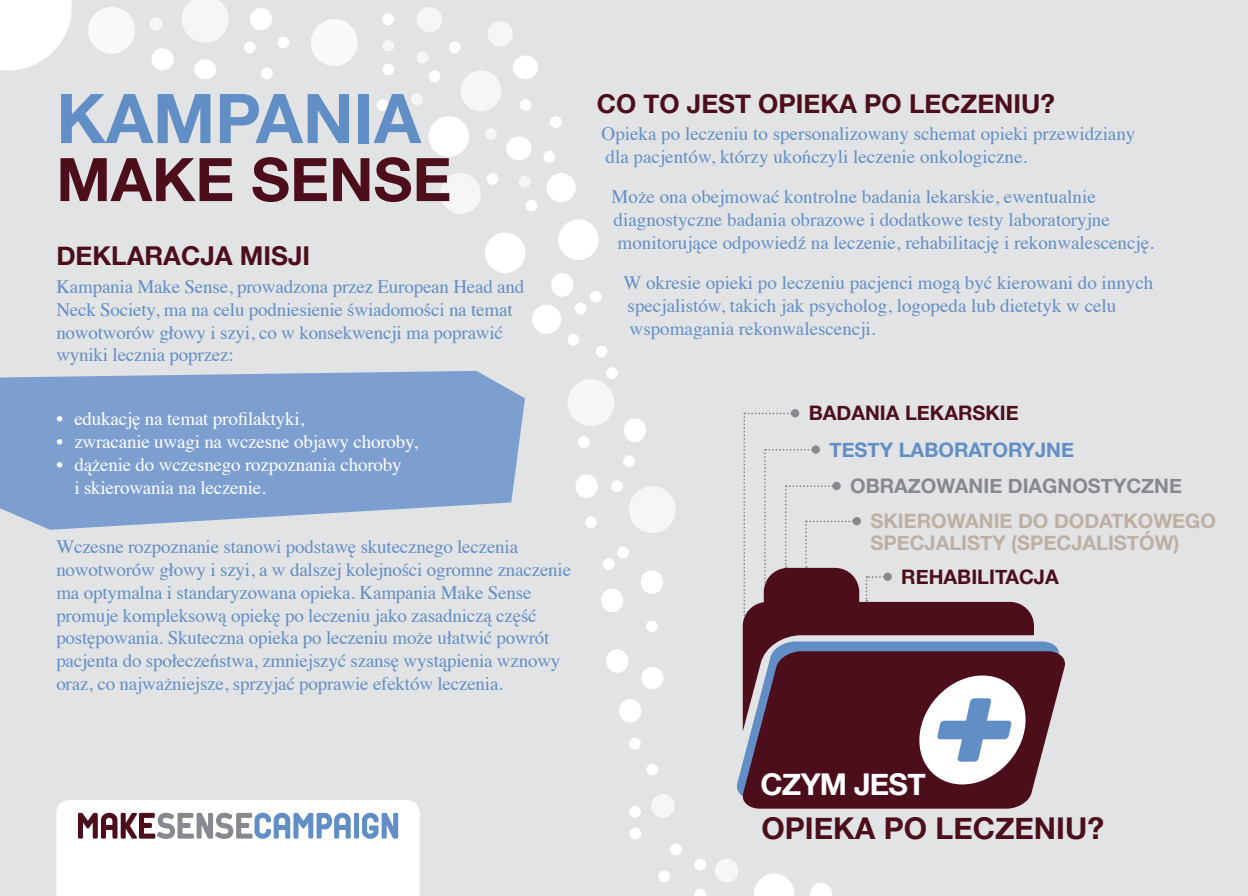
<style>
.page{position:relative;width:1248px;height:896px;background:#fff}
.page>*{position:absolute;margin:0;border:0;box-sizing:border-box;transform-origin:0 0}
.t1{font:700 68.6px "Helvetica Neue";color:#628ec6}
.t2{font:700 60px "Helvetica Neue";color:#4d0e1c}
.t3{font:700 30px "Helvetica Neue";color:#4d0e1c}
.t4{font:700 30px "Helvetica Neue";letter-spacing:-.025em;color:#fff}
.t5{font:700 26px "Helvetica Neue";color:#4d0e1c}
.t6{font:700 20px/22px "Helvetica Neue";color:#beafa3}
.t7{font:700 20px "Helvetica Neue";color:#4d0e1c}
.t8{font:700 20px "Helvetica Neue";color:#868a8e}
.t9{font:700 20px "Helvetica Neue";color:#628ec6}
.t10{font:19px/22.8px "Times";letter-spacing:-.01em;color:#628ec6}
.t11{font:19px/23px "Times";letter-spacing:-.01em;color:#fff}
</style>
<div class="page">
<div style="left:0;top:0;width:1247px;height:896px;background:#e2e3e4"></div>
<svg style="left:0;top:0;width:72px;height:70px"></svg>
<div style="left:460px;top:70px;width:41px;height:41px;background:#f6f6f6;border-radius:50%"></div>
<div style="left:440px;top:173px;width:41px;height:41px;background:#f6f6f6;border-radius:50%"></div>
<div style="left:558px;top:219px;width:40px;height:41px;background:#fff;border-radius:50%"></div>
<div style="left:485px;top:232px;width:40px;height:41px;background:#fff;border-radius:50%"></div>
<div style="left:506px;top:136px;width:25px;height:24px;background:#fff;border-radius:50%"></div>
<div style="left:513px;top:56px;width:25px;height:23px;background:#fff;border-radius:50%"></div>
<div style="left:428px;top:116px;width:41px;height:41px;background:#fff;border-radius:50%"></div>
<div style="left:601px;top:588px;width:22px;height:24px;background:#fff;border-radius:50%"></div>
<div style="left:551px;top:273px;width:22px;height:24px;background:#fff;border-radius:50%"></div>
<div style="left:575px;top:474px;width:22px;height:24px;background:#fff;border-radius:50%"></div>
<div style="left:623px;top:418px;width:23px;height:24px;background:#fff;border-radius:50%"></div>
<div style="left:640px;top:570px;width:23px;height:24px;background:#fff;border-radius:50%"></div>
<div style="left:619px;top:699px;width:22px;height:24px;background:#fff;border-radius:50%"></div>
<div style="left:606px;top:649px;width:22px;height:24px;background:#fff;border-radius:50%"></div>
<svg style="left:810px;top:883px;width:22px;height:13px"></svg>
<div style="left:641px;top:667px;width:22px;height:22px;background:#fff;border-radius:50%"></div>
<div style="left:250px;top:8px;width:22px;height:22px;background:#fff;border-radius:50%"></div>
<div style="left:151px;top:48px;width:23px;height:22px;background:#fff;border-radius:50%"></div>
<div style="left:194px;top:59px;width:22px;height:20px;background:#fff;border-radius:50%"></div>
<svg style="left:182px;top:0;width:47px;height:43px"></svg>
<div style="left:629px;top:486px;width:46px;height:47px;background:#f6f6f6;border-radius:50%"></div>
<div style="left:88px;top:7px;width:47px;height:47px;background:#fff;border-radius:50%"></div>
<div style="left:567px;top:379px;width:47px;height:47px;background:#f6f6f6;border-radius:50%"></div>
<div style="left:311px;top:19px;width:46px;height:47px;background:#fff;border-radius:50%"></div>
<div style="left:149px;top:17px;width:14px;height:13px;background:#f6f6f6;border-radius:50%"></div>
<div style="left:244px;top:41px;width:12px;height:12px;background:#fff;border-radius:50%"></div>
<div style="left:261px;top:67px;width:12px;height:12px;background:#fff;border-radius:50%"></div>
<div style="left:277px;top:37px;width:12px;height:12px;background:#fff;border-radius:50%"></div>
<div style="left:376px;top:99px;width:12px;height:12px;background:#fff;border-radius:50%"></div>
<div style="left:382px;top:63px;width:12px;height:12px;background:#fff;border-radius:50%"></div>
<div style="left:382px;top:13px;width:12px;height:12px;background:#fff;border-radius:50%"></div>
<div style="left:449px;top:41px;width:11px;height:12px;background:#fff;border-radius:50%"></div>
<div style="left:428px;top:70px;width:12px;height:12px;background:#fff;border-radius:50%"></div>
<div style="left:417px;top:52px;width:11px;height:11px;background:#f6f6f6;border-radius:50%"></div>
<div style="left:411px;top:93px;width:11px;height:12px;background:#f6f6f6;border-radius:50%"></div>
<div style="left:382px;top:40px;width:12px;height:12px;background:#f6f6f6;border-radius:50%"></div>
<div style="left:518px;top:176px;width:12px;height:12px;background:#f6f6f6;border-radius:50%"></div>
<div style="left:550px;top:116px;width:12px;height:12px;background:#f5f6f6;border-radius:50%"></div>
<div style="left:549px;top:116px;width:12px;height:12px;background:#fff;border-radius:50%"></div>
<div style="left:485px;top:128px;width:11px;height:12px;background:#f6f6f6;border-radius:50%"></div>
<div style="left:487px;top:21px;width:26px;height:26px;background:#f6f6f6;border-radius:50%"></div>
<div style="left:417px;top:7px;width:25px;height:25px;background:#f6f6f6;border-radius:50%"></div>
<div style="left:519px;top:99px;width:12px;height:12px;background:#fff;border-radius:50%"></div>
<div style="left:486px;top:173px;width:12px;height:12px;background:#fff;border-radius:50%"></div>
<div style="left:543px;top:151px;width:12px;height:12px;background:#fff;border-radius:50%"></div>
<div style="left:546px;top:173px;width:29px;height:29px;background:#fff;border-radius:50%"></div>
<div style="left:532px;top:305px;width:29px;height:29px;background:#fff;border-radius:50%"></div>
<div style="left:525px;top:200px;width:12px;height:11px;background:#fff;border-radius:50%"></div>
<div style="left:589px;top:291px;width:12px;height:12px;background:#fff;border-radius:50%"></div>
<div style="left:574px;top:303px;width:12px;height:11px;background:#fff;border-radius:50%"></div>
<div style="left:567px;top:334px;width:12px;height:12px;background:#fff;border-radius:50%"></div>
<div style="left:606px;top:367px;width:12px;height:12px;background:#fff;border-radius:50%"></div>
<div style="left:595px;top:346px;width:12px;height:11px;background:#fff;border-radius:50%"></div>
<div style="left:578px;top:436px;width:11px;height:12px;background:#fff;border-radius:50%"></div>
<div style="left:623px;top:455px;width:11px;height:12px;background:#fff;border-radius:50%"></div>
<div style="left:611px;top:480px;width:11px;height:12px;background:#fff;border-radius:50%"></div>
<div style="left:585px;top:516px;width:11px;height:12px;background:#fff;border-radius:50%"></div>
<div style="left:617px;top:546px;width:12px;height:12px;background:#fff;border-radius:50%"></div>
<div style="left:629px;top:738px;width:11px;height:11px;background:#fff;border-radius:50%"></div>
<div style="left:646px;top:764px;width:12px;height:11px;background:#fff;border-radius:50%"></div>
<div style="left:651px;top:794px;width:23px;height:23px;background:#f6f6f6;border-radius:50%"></div>
<div style="left:714px;top:858px;width:24px;height:24px;background:#f6f6f6;border-radius:50%"></div>
<svg style="left:754px;top:873px;width:40px;height:23px"></svg>
<div style="left:629px;top:806px;width:11px;height:11px;background:#fff;border-radius:50%"></div>
<div style="left:629px;top:827px;width:12px;height:12px;background:#fff;border-radius:50%"></div>
<div style="left:670px;top:843px;width:11px;height:12px;background:#fff;border-radius:50%"></div>
<div style="left:694px;top:858px;width:12px;height:12px;background:#fff;border-radius:50%"></div>
<div style="left:646px;top:620px;width:11px;height:12px;background:#fff;border-radius:50%"></div>
<div style="left:658px;top:870px;width:12px;height:12px;background:#fff;border-radius:50%"></div>
<svg style="left:694px;top:889px;width:12px;height:7px"></svg>
<div style="left:602px;top:558px;width:12px;height:12px;background:#fff;border-radius:50%"></div>
<svg style="left:56px;top:800px;width:364px;height:96px"></svg>
<svg style="left:0;top:371px;width:525px;height:159px;fill:#7d9fd0"></svg>
<svg style="left:740px;top:651px;width:325px;height:157px;fill:#4d0e1c"></svg>
<svg style="left:742px;top:573px;width:291px;height:158px;fill:#4d0e1c"></svg>
<svg style="left:914px;top:675px;width:116px;height:109px"></svg>
<div style="left:790px;top:409px;width:9px;height:8px;background:#868a8e;border-radius:50%"></div>
<svg style="left:865px;top:576px;width:23px;height:26px"></svg>
<div style="left:883px;top:572px;width:8px;height:9px;background:#868a8e;border-radius:50%"></div>
<svg style="left:743px;top:412px;width:114px;height:204px"></svg>
<div style="left:852px;top:517px;width:8px;height:8px;background:#868a8e;border-radius:50%"></div>
<p class="t1" style="left:56px;top:65px;width:366px">KAMPANIA</p>
<p class="t2" style="left:56px;top:133px;width:396px">MAKE SENSE</p>
<p class="t5" style="left:56px;top:235px;width:255px">DEKLARACJA MISJI</p>
<p class="t10" style="left:56px;top:274px;width:469px">Kampania Make Sense, prowadzona przez European Head and Neck Society, ma na celu podniesienie świadomości na temat nowotworów głowy i szyi, co w konsekwencji ma poprawić wyniki lecznia poprzez:</p>
<p class="t11" style="left:56px;top:406px;width:249px">• edukację na temat profilaktyki,</p>
<p class="t11" style="left:56px;top:429px;width:363px">• zwracanie uwagi na wczesne objawy choroby,</p>
<p class="t11" style="left:74px;top:452px;width:329px;text-indent:-18px">• dążenie do wczesnego rozpoznania choroby i skierowania na leczenie.</p>
<p class="t10" style="left:56px;top:534px;width:516px">Wczesne rozpoznanie stanowi podstawę skutecznego leczenia nowotworów głowy i szyi, a w dalszej kolejności ogromne znaczenie ma optymalna i standaryzowana opieka. Kampania Make Sense promuje kompleksową opiekę po leczeniu jako zasadniczą część postępowania. Skuteczna opieka po leczeniu może ułatwić powrót pacjenta do społeczeństwa, zmniejszyć szansę wystąpienia wznowy oraz, co najważniejsze, sprzyjać poprawie efektów leczenia.</p>
<p class="t5" style="left:596px;top:83px;width:459px">CO TO JEST OPIEKA PO LECZENIU?</p>
<p class="t10" style="left:601px;top:120px;width:535px">Opieka po leczeniu to spersonalizowany schemat opieki przewidziany dla pacjentów, którzy ukończyli leczenie onkologiczne.</p>
<p class="t10" style="left:611px;top:183px;width:544px">Może ona obejmować kontrolne badania lekarskie, ewentualnie diagnostyczne badania obrazowe i dodatkowe testy laboratoryjne monitorujące odpowiedź na leczenie, rehabilitację i rekonwalescencję.</p>
<p class="t10" style="left:623px;top:269px;width:531px">W okresie opieki po leczeniu pacjenci mogą być kierowani do innych specjalistów, takich jak psycholog, logopeda lub dietetyk w celu wspomagania rekonwalescencji.</p>
<p class="t7" style="left:808px;top:397px;width:211px">BADANIA LEKARSKIE</p>
<p class="t9" style="left:829px;top:434px;width:246px">TESTY LABORATORYJNE</p>
<p class="t8" style="left:850px;top:470px;width:333px">OBRAZOWANIE DIAGNOSTYCZNE</p>
<p class="t6" style="left:870px;top:510px;width:347px">SKIEROWANIE DO DODATKOWEGO<br>SPECJALISTY (SPECJALISTÓW)</p>
<p class="t7" style="left:901px;top:561px;width:159px">REHABILITACJA</p>
<p class="t4" style="left:760px;top:761px;width:167px">CZYM JEST</p>
<p class="t3" style="left:761px;top:804px;width:344px">OPIEKA PO LECZENIU?</p>
</div>
